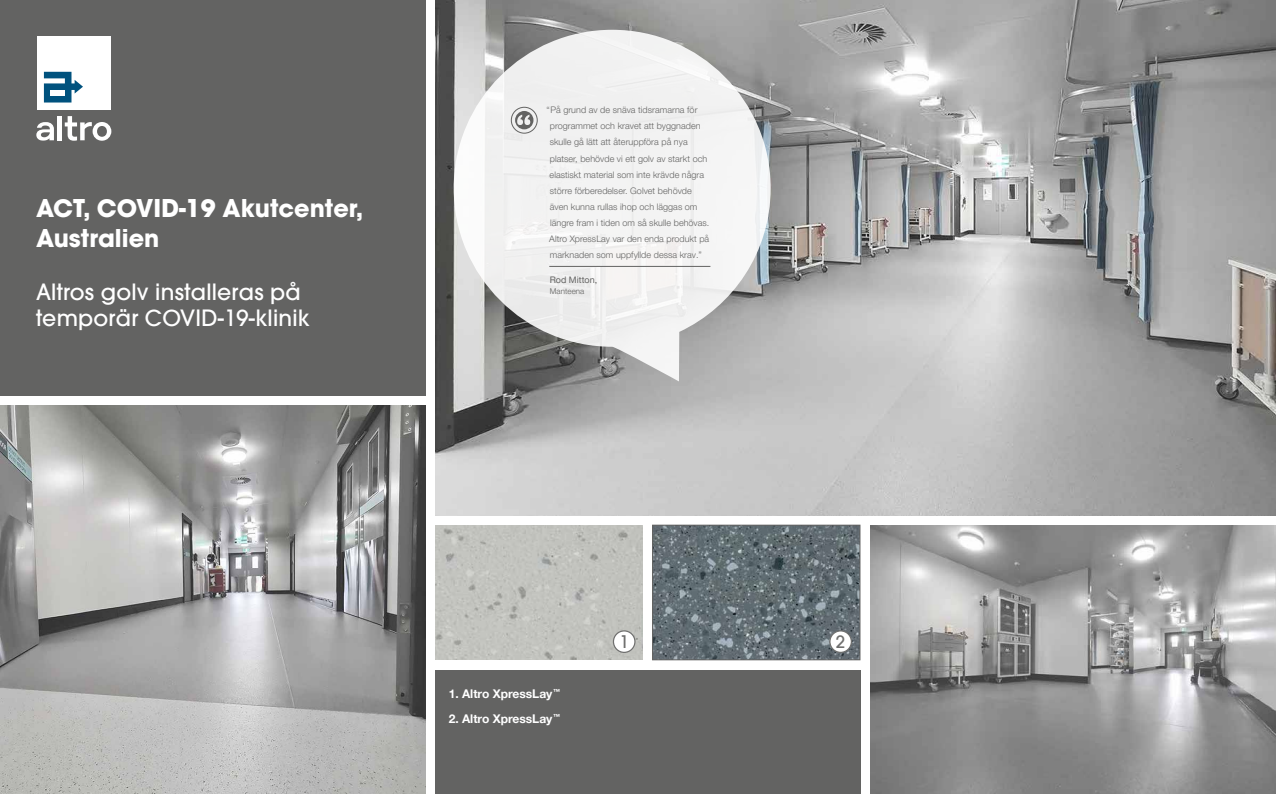
<style>
.page{position:relative;width:1276px;height:794px;background:#fff}
.page>*{position:absolute;margin:0;border:0;box-sizing:border-box;transform-origin:0 0}
.t1{font:700 24px/30px "Avant Garde";color:#fff}
.t2{font:500 22px/26px "Avant Garde";letter-spacing:.01em;color:#fff}
.t3{font:500 17px "Avant Garde";color:#6f6f6e}
.t4{font:700 12px "Helvetica Neue LT Pro";color:#fff}
.t5{font:300 9px/16px "Helvetica Neue LT Pro";letter-spacing:.005em;color:#636362}
.t6{font:9px "Helvetica Neue LT Pro";color:#636362}
.t7{font:300 8px "Helvetica Neue LT Pro";letter-spacing:.005em;color:#636362}
</style>
<div class="page">
<img style="left:435px;top:0;width:841px;height:515px">
<img style="left:870px;top:525px;width:406px;height:269px">
<img style="left:0;top:405px;width:425px;height:389px">
<div style="left:0;top:0;width:425px;height:395px;background:#636362"></div>
<div style="left:435px;top:670px;width:425px;height:124px;background:#636362"></div>
<div style="left:57px;top:116px;width:5px;height:24px;background:#fff"></div>
<svg style="left:36px;top:122px;width:18px;height:19px"></svg>
<svg style="left:65px;top:116px;width:46px;height:25px"></svg>
<div style="left:37px;top:36px;width:74px;height:74px;background:#fff"></div>
<svg style="left:44px;top:72px;width:39px;height:30px"></svg>
<div style="left:51px;top:90px;width:14px;height:6px;background:#fff"></div>
<svg style="left:454px;top:30px;width:316px;height:351px;fill:#f1f1f1"></svg>
<div style="left:511px;top:107px;width:26px;height:26px;border:1px solid #636362;border-radius:50%"></div>
<svg style="left:515px;top:111px;width:18px;height:18px"></svg>
<hr style="left:549px;top:266px;width:161px;height:1px;background:#636362">
<img style="left:654px;top:527px;width:204px;height:131px">
<div style="left:652px;top:525px;width:208px;height:135px;border:1px solid #636362"></div>
<img style="left:435px;top:525px;width:207px;height:135px">
<div style="left:613px;top:631px;width:22px;height:21px;background:#fff;border-radius:50%"></div>
<div style="left:613px;top:630px;width:22px;height:23px;border:1px solid #6f6f6e;border-radius:50%"></div>
<div style="left:830px;top:631px;width:21px;height:21px;background:#fff;border-radius:50%"></div>
<div style="left:829px;top:630px;width:23px;height:23px;border:1px solid #6f6f6e;border-radius:50%"></div>
<h1 class="t1" style="left:36px;top:193px;width:329px">ACT, COVID-19 Akutcenter,<br>Australien</h1>
<h2 class="t2" style="left:36px;top:279px;width:275px">Altros golv installeras på temporär COVID-19-klinik</h2>
<p class="t5" style="left:549px;top:102px;width:162px;text-indent:-3px">“På grund av de snäva tidsramarna för programmet och kravet att byggnaden skulle gå lätt att återuppföra på nya platser, behövde vi ett golv av starkt och elastiskt material som inte krävde några större förberedelser. Golvet behövde även kunna rullas ihop och läggas om längre fram i tiden om så skulle behövas.<br>Altro XpressLay var den enda produkt på marknaden som uppfyllde dessa krav.”</p>
<p class="t6" style="left:550px;top:274px;width:49px">Rod Mitton,</p>
<p class="t7" style="left:550px;top:286px;width:36px">Manteena</p>
<h3 class="t4" style="left:449px;top:686px;width:113px">1. Altro XpressLay<sup>™</sup></h3>
<h3 class="t4" style="left:449px;top:711px;width:113px">2. Altro XpressLay<sup>™</sup></h3>
<h3 class="t3" style="left:619px;top:631px;width:11px">1</h3>
<h3 class="t3" style="left:836px;top:631px;width:11px">2</h3>
</div>
